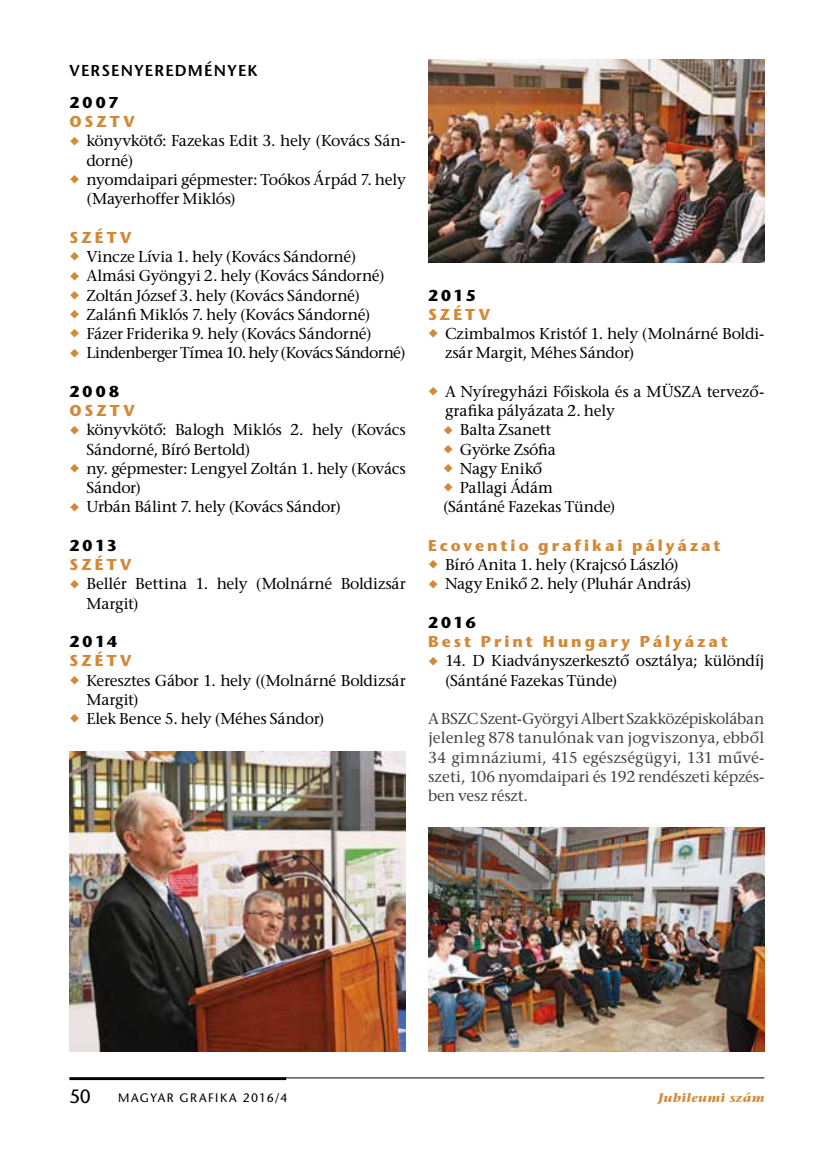
<style>
.page{position:relative;width:819px;height:1166px;background:#fff}
.page>*{position:absolute;margin:0;border:0;box-sizing:border-box;transform-origin:0 0}
.t1{font:19.25px "ITC Stone Sans";color:#000}
.t2{font:15.75px/19.2px "ITC Stone Serif";letter-spacing:-.015em;color:#000}
.t3{font:15.75px/19.2px "ITC Stone Serif";letter-spacing:-.01em;color:#424242;text-align:justify}
.t4{font:700 15.75px "ITC Stone Sans";letter-spacing:.19em;color:#d18a38}
.t5{font:15.75px "ITC Stone Serif";letter-spacing:-.035em;color:#000}
.t6{font:700 15.75px "ITC Stone Sans";letter-spacing:.185em;color:#000}
.t7{font:600 15.75px "ITC Stone Sans";letter-spacing:.065em;color:#000}
.t8{font:12.25px "ITC Stone Sans";letter-spacing:.12em;color:#000}
.t9{font:italic 700 12.25px "ITC Stone Serif";letter-spacing:.03em;color:#d18a38}
.s1{color:#d18a38}
</style>
<div class="page">
<hr style="left:69px;top:1077px;width:695px;height:1px;background:#000">
<hr style="left:69px;top:1077px;width:217px;height:3px;background:#000">
<img style="left:428px;top:827px;width:336px;height:224px">
<img style="left:428px;top:60px;width:336px;height:202px">
<img style="left:69px;top:751px;width:337px;height:300px">
<p class="t7" style="left:69px;top:63px;width:190px">VERSENYEREDMÉNYEK</p>
<p class="t6" style="left:69px;top:94px;width:50px">2007</p>
<p class="t4" style="left:69px;top:113px;width:67px">OSZTV</p>
<p class="t2" style="left:86px;top:134px;width:321px;text-indent:-17px"><span class="s1">◆</span> könyvkötő: Fazekas Edit 3. hely (Kovács Sán&shy;dorné)</p>
<p class="t2" style="left:86px;top:172px;width:321px;text-indent:-17px"><span class="s1">◆</span> nyomdaipari gépmester: Toókos Árpád 7. hely (Mayerhoffer Miklós)</p>
<p class="t4" style="left:69px;top:229px;width:64px">SZÉTV</p>
<p class="t2" style="left:69px;top:249px;width:288px"><span class="s1">◆</span> Vincze Lívia 1. hely (Kovács Sándorné)</p>
<p class="t2" style="left:69px;top:268px;width:317px"><span class="s1">◆</span> Almási Gyöngyi 2. hely (Kovács Sándorné)</p>
<p class="t2" style="left:69px;top:288px;width:292px"><span class="s1">◆</span> Zoltán József 3. hely (Kovács Sándorné)</p>
<p class="t2" style="left:69px;top:307px;width:302px"><span class="s1">◆</span> Zalánfi Miklós 7. hely (Kovács Sándorné)</p>
<p class="t2" style="left:69px;top:326px;width:304px"><span class="s1">◆</span> Fázer Friderika 9. hely (Kovács Sándorné)</p>
<p class="t5" style="left:69px;top:344px;width:338px"><span class="s1">◆</span> Lindenberger Tímea 10. hely (Kovács Sándorné)</p>
<p class="t6" style="left:69px;top:383px;width:51px">2008</p>
<p class="t4" style="left:69px;top:402px;width:67px">OSZTV</p>
<p class="t2" style="left:86px;top:422px;width:321px;text-indent:-17px"><span class="s1">◆</span> könyvkötő: Balogh Miklós 2. hely (Kovács<br>Sándorné, Bíró Bertold)</p>
<p class="t2" style="left:86px;top:461px;width:321px;text-indent:-17px"><span class="s1">◆</span> ny. gépmester: Lengyel Zoltán 1. hely (Kovács<br>Sándor)</p>
<p class="t2" style="left:69px;top:499px;width:273px"><span class="s1">◆</span> Urbán Bálint 7. hely (Kovács Sándor)</p>
<p class="t6" style="left:69px;top:537px;width:49px">2013</p>
<p class="t4" style="left:69px;top:556px;width:64px">SZÉTV</p>
<p class="t2" style="left:86px;top:576px;width:321px;text-indent:-17px"><span class="s1">◆</span> Bellér Bettina 1. hely (Molnárné Boldizsár<br>Margit)</p>
<p class="t6" style="left:69px;top:633px;width:49px">2014</p>
<p class="t4" style="left:69px;top:652px;width:64px">SZÉTV</p>
<p class="t2" style="left:86px;top:673px;width:321px;text-indent:-17px"><span class="s1">◆</span> Keresztes Gábor 1. hely ((Molnárné Boldizsár<br>Margit)</p>
<p class="t2" style="left:69px;top:711px;width:256px"><span class="s1">◆</span> Elek Bence 5. hely (Méhes Sándor)</p>
<p class="t6" style="left:428px;top:287px;width:49px">2015</p>
<p class="t4" style="left:428px;top:306px;width:64px">SZÉTV</p>
<p class="t2" style="left:445px;top:326px;width:321px;text-indent:-17px"><span class="s1">◆</span> Czimbalmos Kristóf 1. hely (Molnárné Boldi&shy;zsár Margit, Méhes Sándor)</p>
<p class="t2" style="left:445px;top:384px;width:321px;text-indent:-17px"><span class="s1">◆</span> A Nyíregyházi Főiskola és a MÜSZA tervező&shy;grafika pályázata 2. hely</p>
<p class="t2" style="left:443px;top:422px;width:110px"><span class="s1">◆</span> Balta Zsanett</p>
<p class="t2" style="left:443px;top:442px;width:114px"><span class="s1">◆</span> Györke Zsófia</p>
<p class="t2" style="left:443px;top:461px;width:101px"><span class="s1">◆</span> Nagy Enikő</p>
<p class="t2" style="left:443px;top:480px;width:174px"><span class="s1">◆</span> Pallagi Ádám (Sántáné Fazekas Tünde)</p>
<p class="t4" style="left:428px;top:537px;width:294px">Ecoventio grafikai pályázat</p>
<p class="t2" style="left:428px;top:557px;width:252px"><span class="s1">◆</span> Bíró Anita 1. hely (Krajcsó László)</p>
<p class="t2" style="left:428px;top:576px;width:265px"><span class="s1">◆</span> Nagy Enikő 2. hely (Pluhár András)</p>
<p class="t6" style="left:428px;top:614px;width:49px">2016</p>
<p class="t4" style="left:428px;top:633px;width:301px">Best Print Hungary Pályázat</p>
<p class="t2" style="left:445px;top:653px;width:321px;text-indent:-17px"><span class="s1">◆</span> 14. D Kiadványszerkesztő osztálya; különdíj (Sántáné Fazekas Tünde)</p>
<p class="t3" style="left:428px;top:711px;width:338px">A BSZC Szent-Györgyi Albert Szakközépiskolában jelenleg 878 tanulónak van jogviszonya, ebből 34 gimnáziumi, 415 egészségügyi, 131 művé&shy;szeti, 106 nyomdaipari és 192 rendészeti képzés&shy;ben vesz részt.</p>
<p class="t1" style="left:69px;top:1085px;width:23px">50</p>
<p class="t8" style="left:118px;top:1091px;width:171px">MAGYAR GRAFIKA 2016/4</p>
<p class="t9" style="left:658px;top:1091px;width:108px">Jubileumi szám</p>
</div>
